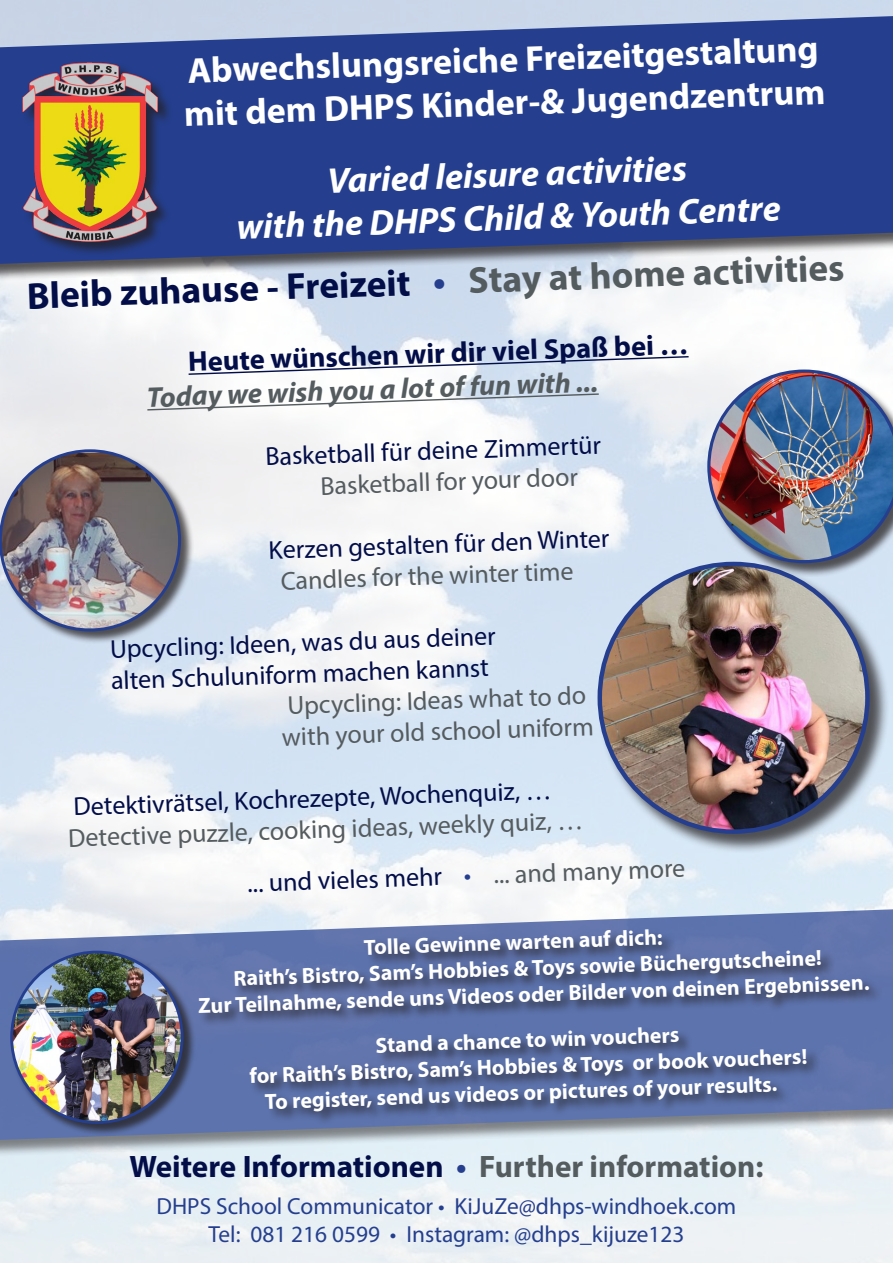
<style>
.page{position:relative;width:893px;height:1263px;background:#fff}
.page>*{position:absolute;margin:0;border:0;box-sizing:border-box;transform-origin:0 0}
.t1{font:700 37.5px "Myriad Pro";color:#030e49}
.t2{font:700 36px "Myriad Pro";color:#fff}
.t3{font:italic 700 36px "Myriad Pro";color:#fff}
.t4{font:700 31.05px "Myriad Pro";color:#030e49}
.t5{font:700 28.5px "Myriad Pro";color:#030e49}
.t6{font:italic 700 28.5px "Myriad Pro";color:#555c60}
.t7{font:25.95px "Myriad Pro";color:#030e49}
.t8{font:25.95px "Myriad Pro";color:#555c60}
.t9{font:23.4px "Myriad Pro";color:#253f8e}
.t10{font:700 21.9px/45.6px "Myriad Pro";color:#fff}
.s1{color:#253f8e}
.s2{color:#555c60}
</style>
<div class="page">
<div style="left:0;top:905px;width:893px;height:256px;background:#231f20;opacity:.75"></div>
<svg style="left:0;top:904px;width:893px;height:240px"></svg>
<svg style="left:187px;top:355px;width:503px;height:21px"></svg>
<svg style="left:146px;top:393px;width:454px;height:18px"></svg>
<div style="left:0;top:13px;width:893px;height:274px;background:#231f20;opacity:.75"></div>
<svg style="left:0;top:16px;width:893px;height:248px;background:#395096"></svg>
<div style="left:22px;top:62px;width:151px;height:195px;background:#231f20;opacity:.75"></div>
<img style="left:23px;top:62px;width:134px;height:180px">
<div style="left:0;top:450px;width:194px;height:195px;background:#231f20;opacity:.75"></div>
<img style="left:0;top:449px;width:181px;height:182px">
<div style="left:598px;top:562px;width:291px;height:291px;background:#231f20;opacity:.75"></div>
<img style="left:600px;top:564px;width:267px;height:268px;border-radius:134px">
<div style="left:707px;top:369px;width:186px;height:208px;background:#231f20;opacity:.75"></div>
<img style="left:707px;top:369px;width:186px;height:194px">
<div style="left:198px;top:928px;width:685px;height:99px;background:#231f20;opacity:.75"></div>
<div style="left:249px;top:1027px;width:572px;height:99px;background:#231f20;opacity:.75"></div>
<div style="left:11px;top:951px;width:185px;height:185px;background:#231f20;opacity:.75"></div>
<img style="left:12px;top:952px;width:170px;height:170px;border-radius:85px">
<p class="t2" style="left:187px;top:47px;width:633px;rotate:-2deg">Abwechslungsreiche Freizeitgestaltung</p>
<p class="t2" style="left:183px;top:90px;width:643px;rotate:-2deg">mit dem DHPS Kinder-&amp; Jugendzentrum</p>
<p class="t3" style="left:327px;top:157px;width:361px;rotate:-2deg">Varied leisure activities</p>
<p class="t3" style="left:236px;top:204px;width:546px;rotate:-2deg">with the DHPS Child &amp; Youth Centre</p>
<p class="t1" style="left:26px;top:271px;width:819px;rotate:-2deg">Bleib zuhause - Freizeit <span class="s1">•</span> <span class="s2">Stay at home activities</span></p>
<p class="t5" style="left:188px;top:343px;width:502px;rotate:-2deg">Heute wünschen wir dir viel Spaß bei …</p>
<p class="t6" style="left:146px;top:379px;width:453px;rotate:-2deg">Today we wish you a lot of fun with ...</p>
<p class="t7" style="left:265px;top:441px;width:337px;rotate:-2deg">Basketball für deine Zimmertür</p>
<p class="t8" style="left:320px;top:470px;width:259px;rotate:-2deg">Basketball for your door</p>
<p class="t7" style="left:268px;top:534px;width:342px;rotate:-2deg">Kerzen gestalten für den Winter</p>
<p class="t8" style="left:280px;top:565px;width:294px;rotate:-2deg">Candles for the winter time</p>
<p class="t7" style="left:109px;top:633px;width:387px;rotate:-2deg">Upcycling: Ideen, was du aus deiner</p>
<p class="t7" style="left:111px;top:664px;width:379px;rotate:-2deg">alten Schuluniform machen kannst</p>
<p class="t8" style="left:287px;top:689px;width:300px;rotate:-2deg">Upcycling: Ideas what to do</p>
<p class="t8" style="left:281px;top:721px;width:314px;rotate:-2deg">with your old school uniform</p>
<p class="t7" style="left:73px;top:791px;width:480px;rotate:-2deg">Detektivrätsel, Kochrezepte, Wochenquiz, …</p>
<p class="t8" style="left:68px;top:822px;width:517px;rotate:-2deg">Detective puzzle, cooking ideas, weekly quiz, …</p>
<p class="t7" style="left:247px;top:867px;width:440px;rotate:-2deg">... und vieles mehr <span class="s1">•</span> <span class="s2">... and many more</span></p>
<p class="t10" style="left:363px;top:924px;width:300px;rotate:-2deg">Tolle Gewinne warten auf dich:</p>
<p class="t10" style="left:233px;top:955px;width:590px;rotate:-2deg">Raith’s Bistro, Sam’s Hobbies &amp; Toys sowie Büchergutscheine!</p>
<p class="t10" style="left:373px;top:976px;width:497px;text-indent:-176px;rotate:-2deg">Zur Teilnahme, sende uns Videos oder Bilder von deinen Ergebnissen.<br>Stand a chance to win vouchers</p>
<p class="t10" style="left:249px;top:1052px;width:560px;rotate:-2deg">for Raith’s Bistro, Sam’s Hobbies &amp; Toys or book vouchers!</p>
<p class="t10" style="left:264px;top:1078px;width:514px;rotate:-2deg">To register, send us videos or pictures of your results.</p>
<p class="t4" style="left:129px;top:1146px;width:635px">Weitere Informationen <span class="s1">•</span> <span class="s2">Further information:</span></p>
<p class="t9" style="left:157px;top:1192px;width:581px">DHPS School Communicator • KiJuZe@dhps-windhoek.com</p>
<p class="t9" style="left:209px;top:1220px;width:477px">Tel: 081 216 0599 • Instagram: @dhps_kijuze123</p>
</div>
